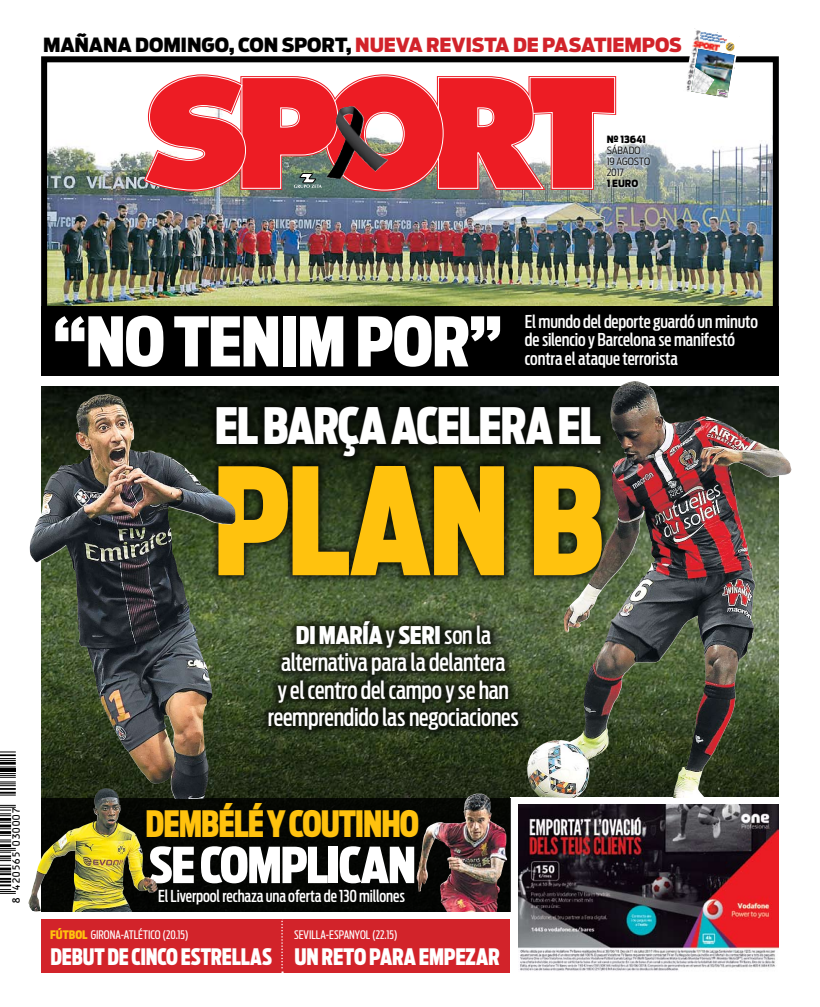
<style>
.page{position:relative;width:820px;height:1007px;background:#fff}
.page>*{position:absolute;margin:0;border:0;box-sizing:border-box;transform-origin:0 0}
.t1{font:900 146.9px "Antenna Extra Cond";color:#ffc20e}
.t2{font:900 67.6px "Antenna Extra Cond";letter-spacing:-.015em;color:#fff;scale:1.06 1}
.t3{font:900 49.7px "Antenna Extra Cond";letter-spacing:-.025em;color:#fff}
.t4{font:900 49.1px "Antenna Extra Cond";letter-spacing:-.03em;color:#fff;scale:1.04 1}
.t5{font:900 36px "Antenna Extra Cond";letter-spacing:-.025em;color:#ffc20e;scale:.95 1}
.t6{font:500 24.2px/27.4px "Antenna Extra Cond";letter-spacing:-.01em;color:#fff;text-align:center}
.t7{font:900 22.5px "Antenna Extra Cond";letter-spacing:-.005em;color:#fff;scale:.93 1}
.t8{font:900 22.5px "Antenna Extra Cond";letter-spacing:-.005em;color:#fff}
.t9{font:900 19.4px "Antenna Cond";letter-spacing:-.01em;color:#d2232a;scale:1.06 1}
.t10{font:500 17.6px/18.9px "Antenna Extra Cond";letter-spacing:-.01em;color:#fff;scale:1.05 1}
.t11{font:500 16.3px "Antenna Extra Cond";letter-spacing:-.005em;color:#fff}
.t12{font:11.7px "Antenna Extra Cond";letter-spacing:-.005em;color:#fff;scale:1.06 1}
.t13{font:10px "Film Bars 004";letter-spacing:-.065em;color:#000}
.t14{font:300 9.9px/11px "Antenna Cond";letter-spacing:-.01em;color:#000}
.t15{font:900 9.9px "Antenna Cond";color:#000}
.t16{font:900 2.4px/2.7px "Antenna Extra Cond";color:#17539c;scale:1.1 1}
.t17{font:900 1.1px/1.3px "Antenna Extra Cond";color:#000;text-align:center;scale:.92 1}
.s1{color:#000}
.s2{color:#ba1319}
.s3{font-weight:900}
.s4{font-weight:900;color:#ffc20e}
</style>
<div class="page">
<svg style="left:0;top:804px;width:16px;height:89px"></svg>
<svg style="left:0;top:773px;width:16px;height:22px"></svg>
<hr style="left:0;top:768px;width:16px;height:4px;background:#000">
<svg style="left:0;top:766px;width:16px;height:1px"></svg>
<hr style="left:0;top:761px;width:16px;height:3px;background:#000">
<svg style="left:0;top:751px;width:16px;height:9px"></svg>
<img style="left:41px;top:386px;width:737px;height:411px">
<div style="left:41px;top:919px;width:469px;height:53px;background:#d2232a"></div>
<img style="left:48px;top:140px;width:723px;height:166px">
<div style="left:41px;top:56px;width:737px;height:257px;border:6px solid #000"></div>
<div style="left:41px;top:306px;width:737px;height:70px;background:#000"></div>
<div style="left:604px;top:133px;width:48px;height:57px;background:#fff;opacity:.88"></div>
<svg style="left:142px;top:74px;width:475px;height:119px;background:#e15155"></svg>
<img style="left:326px;top:106px;width:29px;height:73px">
<div style="left:259px;top:611px;width:269px;height:128px;background:#000;opacity:.69"></div>
<svg style="left:281px;top:919px;width:2px;height:53px"></svg>
<div style="left:207px;top:397px;width:403px;height:69px;background:#000;opacity:.69"></div>
<div style="left:208px;top:456px;width:403px;height:128px;background:#000;opacity:.69"></div>
<div style="left:41px;top:797px;width:469px;height:114px;background:#000"></div>
<img style="left:29px;top:394px;width:202px;height:403px">
<img style="left:28px;top:788px;width:130px;height:123px">
<img style="left:416px;top:793px;width:91px;height:118px">
<img style="left:526px;top:415px;width:265px;height:382px">
<img style="left:683px;top:30px;width:56px;height:68px">
<img style="left:518px;top:804px;width:260px;height:167px">
<p class="t9" style="left:43px;top:33px;width:603px"><span class="s1">MAÑANA DOMINGO, CON SPORT,</span> NUEVA REVISTA DE PASATIEMPOS</p>
<p class="t16" style="left:701px;top:31px;width:26px;rotate:10deg">ESTE VERANO TODOS<br>LOS DOMINGOS CON <span class="s2">SPORT<br></span>TU SUPLEMENTO DE OCIO</p>
<p class="t17" style="left:728px;top:43px;width:7px;rotate:21deg">SUPLEMENTO<br>DE ENTREGA<br>INSEPARABLE<br>Y CONJUNTA<br>CON SPORT</p>
<p class="t15" style="left:606px;top:133px;width:41px">Nº 13641</p>
<p class="t14" style="left:606px;top:145px;width:44px">SÁBADO<br>19 AGOSTO<br>2017</p>
<p class="t15" style="left:606px;top:177px;width:33px">1 EURO</p>
<p class="t13" style="left:11px;top:903px;width:99px;rotate:-90deg">8 420565 030007</p>
<h2 class="t2" style="left:53px;top:301px;width:425px">“NO TENIM POR”</h2>
<p class="t10" style="left:524px;top:312px;width:223px">El mundo del deporte guardó un minuto de silencio y Barcelona se manifestó contra el ataque terrorista</p>
<h3 class="t3" style="left:215px;top:396px;width:387px">EL BARÇAACELERA EL</h3>
<h1 class="t1" style="left:212px;top:434px;width:393px">PLAN B</h1>
<p class="t6" style="left:268px;top:621px;width:252px"><span class="s3">DI MARÍA</span> y <span class="s3">SERI</span> son la alternativa para la delantera<br>y el centro del campo y se han reemprendido las negociaciones</p>
<h3 class="t5" style="left:145px;top:802px;width:289px">DEMBÉLÉ Y COUTINHO</h3>
<h3 class="t4" style="left:148px;top:835px;width:259px">SE COMPLICAN</h3>
<p class="t11" style="left:158px;top:886px;width:248px">El Liverpool rechaza una oferta de 130 millones</p>
<p class="t12" style="left:50px;top:928px;width:132px"><span class="s4">FÚTBOL</span> GIRONA-ATLÉTICO (20.15)</p>
<p class="t7" style="left:50px;top:943px;width:228px">DEBUT DE CINCO ESTRELLAS</p>
<p class="t12" style="left:294px;top:927px;width:99px">SEVILLA-ESPANYOL (22.15)</p>
<p class="t8" style="left:294px;top:943px;width:207px">UN RETO PARA EMPEZAR</p>
</div>
